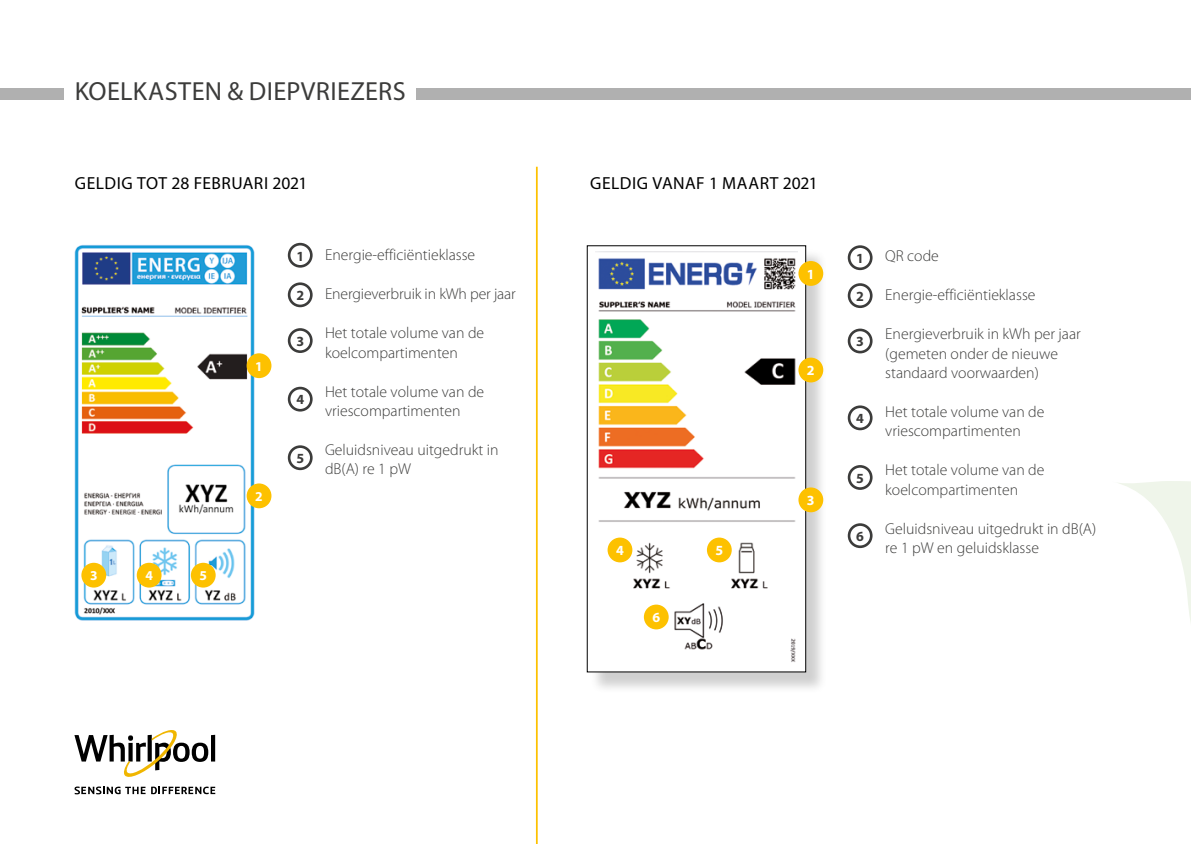
<style>
.page{position:relative;width:1191px;height:844px;background:#fff}
.page>*{position:absolute;margin:0;border:0;box-sizing:border-box;transform-origin:0 0}
.t1{font:26.25px "Myriad Pro";letter-spacing:.015em;color:#3c3c3b}
.t2{font:17.5px "Myriad Pro";letter-spacing:.025em;color:#000}
.t3{font:300 15.75px/19.2px "Myriad Pro";color:#3c3c3b}
.t4{font:700 14px "Myriad Pro";color:#3c3c3b}
.t5{font:700 14px "Myriad Pro";color:#fff}
.t6{font:700 13.47px "Myriad Pro";color:#fff}
</style>
<div class="page">
<svg style="left:1119px;top:481px;width:72px;height:141px"></svg>
<hr style="left:536px;top:167px;width:1px;height:676px;background:#fdc100">
<div style="left:0;top:88px;width:1191px;height:12px;background:#b0b0b0"></div>
<svg style="left:75px;top:786px;width:140px;height:8px"></svg>
<hr style="left:211px;top:734px;width:4px;height:27px;background:#000">
<svg style="left:74px;top:730px;width:134px;height:47px"></svg>
<div style="left:288px;top:243px;width:25px;height:24px;border:3px solid #3c3c3b;border-radius:50%"></div>
<div style="left:288px;top:282px;width:25px;height:25px;border:3px solid #3c3c3b;border-radius:50%"></div>
<div style="left:288px;top:328px;width:25px;height:25px;border:3px solid #3c3c3b;border-radius:50%"></div>
<div style="left:288px;top:386px;width:25px;height:25px;border:3px solid #3c3c3b;border-radius:50%"></div>
<div style="left:288px;top:445px;width:25px;height:25px;border:3px solid #3c3c3b;border-radius:50%"></div>
<div style="left:847px;top:245px;width:25px;height:25px;border:3px solid #3c3c3b;border-radius:50%"></div>
<div style="left:847px;top:283px;width:25px;height:25px;border:3px solid #3c3c3b;border-radius:50%"></div>
<div style="left:847px;top:328px;width:25px;height:25px;border:3px solid #3c3c3b;border-radius:50%"></div>
<div style="left:847px;top:405px;width:25px;height:25px;border:3px solid #3c3c3b;border-radius:50%"></div>
<div style="left:847px;top:465px;width:25px;height:24px;border:3px solid #3c3c3b;border-radius:50%"></div>
<div style="left:847px;top:523px;width:25px;height:25px;border:3px solid #3c3c3b;border-radius:50%"></div>
<div style="left:589px;top:248px;width:239px;height:445px;background:#000;opacity:.19"></div>
<div style="left:587px;top:246px;width:218px;height:425px;background:#fff"></div>
<img style="left:598px;top:258px;width:198px;height:404px">
<div style="left:798px;top:261px;width:25px;height:25px;background:#fdc100;border-radius:50%"></div>
<div style="left:798px;top:357px;width:25px;height:25px;background:#fdc100;border-radius:50%"></div>
<div style="left:798px;top:487px;width:25px;height:25px;background:#fdc100;border-radius:50%"></div>
<div style="left:607px;top:537px;width:25px;height:25px;background:#fdc100;border-radius:50%"></div>
<div style="left:644px;top:604px;width:24px;height:25px;background:#fdc100;border-radius:50%"></div>
<div style="left:707px;top:537px;width:24px;height:25px;background:#fdc100;border-radius:50%"></div>
<img style="left:74px;top:245px;width:189px;height:376px">
<div style="left:247px;top:353px;width:24px;height:25px;background:#fdc100;border-radius:50%"></div>
<div style="left:247px;top:483px;width:24px;height:25px;background:#fdc100;border-radius:50%"></div>
<div style="left:81px;top:562px;width:25px;height:25px;background:#fdc100;border-radius:50%"></div>
<div style="left:137px;top:562px;width:25px;height:25px;background:#fdc100;border-radius:50%"></div>
<div style="left:191px;top:562px;width:25px;height:25px;background:#fdc100;border-radius:50%"></div>
<div style="left:64px;top:70px;width:352px;height:40px;background:#fff"></div>
<h1 class="t1" style="left:75px;top:75px;width:332px">KOELKASTEN &amp; DIEPVRIEZERS</h1>
<p class="t2" style="left:75px;top:172px;width:234px">GELDIG TOT 28 FEBRUARI 2021</p>
<p class="t2" style="left:590px;top:172px;width:229px">GELDIG VANAF 1 MAART 2021</p>
<p class="t6" style="left:90px;top:566px;width:9px">3</p>
<p class="t6" style="left:145px;top:566px;width:9px">4</p>
<p class="t6" style="left:199px;top:566px;width:9px">5</p>
<p class="t6" style="left:255px;top:357px;width:9px">1</p>
<p class="t6" style="left:255px;top:487px;width:9px">2</p>
<p class="t4" style="left:296px;top:246px;width:9px">1</p>
<p class="t3" style="left:325px;top:245px;width:152px">Energie-efficiëntieklasse</p>
<p class="t3" style="left:325px;top:284px;width:192px">Energieverbruik in kWh per jaar</p>
<p class="t3" style="left:325px;top:323px;width:161px">Het totale volume van de koelcompartimenten</p>
<p class="t3" style="left:325px;top:381px;width:161px">Het totale volume van de vriescompartimenten</p>
<p class="t3" style="left:325px;top:440px;width:175px">Geluidsniveau uitgedrukt in dB(A) re 1 pW</p>
<p class="t4" style="left:296px;top:286px;width:9px">2</p>
<p class="t4" style="left:296px;top:332px;width:9px">3</p>
<p class="t4" style="left:296px;top:390px;width:9px">4</p>
<p class="t4" style="left:296px;top:449px;width:9px">5</p>
<p class="t5" style="left:616px;top:541px;width:9px">4</p>
<p class="t5" style="left:652px;top:608px;width:9px">6</p>
<p class="t5" style="left:715px;top:541px;width:9px">5</p>
<p class="t5" style="left:807px;top:265px;width:9px">1</p>
<p class="t5" style="left:807px;top:361px;width:9px">2</p>
<p class="t5" style="left:807px;top:491px;width:9px">3</p>
<p class="t4" style="left:856px;top:249px;width:9px">1</p>
<p class="t4" style="left:856px;top:287px;width:9px">2</p>
<p class="t4" style="left:856px;top:332px;width:9px">3</p>
<p class="t4" style="left:856px;top:409px;width:9px">4</p>
<p class="t4" style="left:856px;top:468px;width:9px">5</p>
<p class="t4" style="left:856px;top:527px;width:9px">6</p>
<p class="t3" style="left:885px;top:246px;width:55px">QR code</p>
<p class="t3" style="left:885px;top:285px;width:152px">Energie-efficiëntieklasse</p>
<p class="t3" style="left:885px;top:324px;width:197px">Energieverbruik in kWh per jaar (gemeten onder de nieuwe standaard voorwaarden)</p>
<p class="t3" style="left:885px;top:402px;width:161px">Het totale volume van de vriescompartimenten</p>
<p class="t3" style="left:885px;top:460px;width:161px">Het totale volume van de koelcompartimenten</p>
<p class="t3" style="left:885px;top:518px;width:212px">Geluidsniveau uitgedrukt in dB(A) re 1 pW en geluidsklasse</p>
</div>
